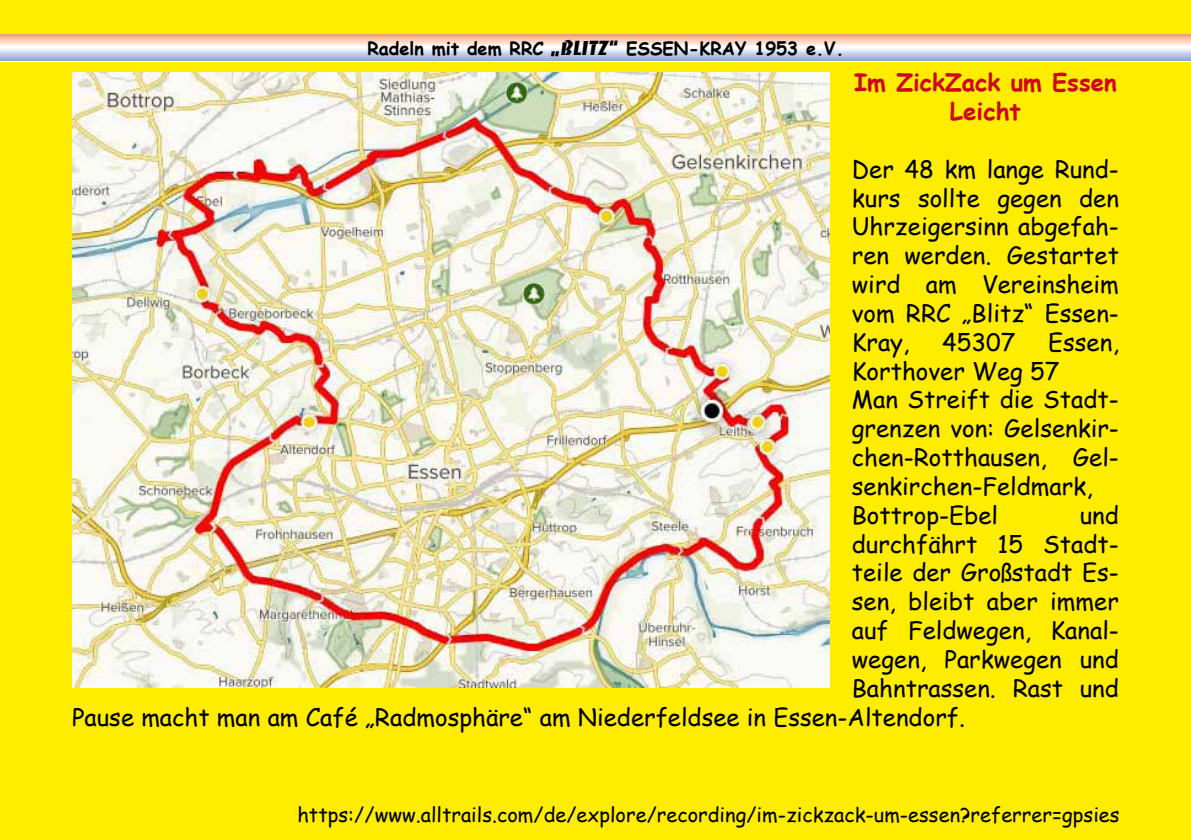
<style>
.page{position:relative;width:1191px;height:840px;background:#fff}
.page>*{position:absolute;margin:0;border:0;box-sizing:border-box;transform-origin:0 0}
.t1{font:24px/28.8px "Comic Sans MS";color:#000;text-align:justify}
.t2{font:700 24px/28.8px "Comic Sans MS";color:#cd071e;text-align:center}
.t3{font:20px "Comic Sans MS";color:#000}
.t4{font:700 18px "Comic Sans MS";color:#000}
.s1{font-family:"Banco";font-weight:400;font-size:20px}
</style>
<div class="page">
<div style="left:0;top:0;width:1191px;height:839px;background:#ffed00"></div>
<hr style="left:0;top:34px;width:1191px;height:1px;background:#f29a79">
<hr style="left:0;top:35px;width:1191px;height:1px;background:#f3a282">
<hr style="left:0;top:36px;width:1191px;height:1px;background:#f4aa8c">
<hr style="left:0;top:37px;width:1191px;height:1px;background:#f7b99f">
<hr style="left:0;top:38px;width:1191px;height:1px;background:#f8c1a8">
<hr style="left:0;top:39px;width:1191px;height:1px;background:#f9c8b2">
<hr style="left:0;top:40px;width:1191px;height:1px;background:#facfbb">
<hr style="left:0;top:41px;width:1191px;height:1px;background:#fbd6c5">
<hr style="left:0;top:42px;width:1191px;height:1px;background:#fbddcf">
<hr style="left:0;top:43px;width:1191px;height:1px;background:#fce4d8">
<hr style="left:0;top:44px;width:1191px;height:1px;background:#fdebe2">
<hr style="left:0;top:45px;width:1191px;height:1px;background:#fef2eb">
<hr style="left:0;top:46px;width:1191px;height:1px;background:#fff">
<hr style="left:0;top:47px;width:1191px;height:1px;background:#fff">
<hr style="left:0;top:48px;width:1191px;height:1px;background:#f7f8fc">
<hr style="left:0;top:49px;width:1191px;height:1px;background:#f0f2f9">
<hr style="left:0;top:50px;width:1191px;height:1px;background:#e8ebf6">
<hr style="left:0;top:51px;width:1191px;height:1px;background:#d8dfef">
<hr style="left:0;top:52px;width:1191px;height:1px;background:#d0d8ec">
<hr style="left:0;top:53px;width:1191px;height:1px;background:#c8d2e9">
<hr style="left:0;top:54px;width:1191px;height:1px;background:#c0cbe6">
<hr style="left:0;top:55px;width:1191px;height:1px;background:#b8c5e2">
<hr style="left:0;top:56px;width:1191px;height:1px;background:#afbfdf">
<hr style="left:0;top:57px;width:1191px;height:1px;background:#a7b9dc">
<hr style="left:0;top:58px;width:1191px;height:1px;background:#9eb3d9">
<hr style="left:0;top:59px;width:1191px;height:1px;background:#95acd5">
<hr style="left:0;top:60px;width:1191px;height:1px;background:#8ca6d2">
<img style="left:72px;top:72px;width:757px;height:615px">
<p class="t4" style="left:367px;top:35px;width:478px">Radeln mit dem RRC <span class="s1">„BLITZ“</span> ESSEN-KRAY 1953 e.V.</p>
<p class="t2" style="left:854px;top:67px;width:264px">Im ZickZack um Essen<br>Leicht</p>
<p class="t1" style="left:852px;top:154px;width:269px">Der 48 km lange Rund&shy;kurs sollte gegen den Uhrzeigersinn abgefah&shy;ren werden. Gestartet wird am Vereinsheim vom RRC „Blitz“ Essen-Kray,</p>
<p class="t1" style="left:852px;top:327px;width:269px;text-align:left;text-indent:196px">Essen,<br>Korthover Weg 57<br>Man Streift die Stadt&shy;grenzen von: Gelsenkir&shy;chen-Rotthausen, Gel&shy;senkirchen-Feldmark,<br>Bottrop-Ebel</p>
<p class="t1" style="left:942px;top:327px;width:75px">45307</p>
<p class="t1" style="left:1079px;top:499px;width:41px">und</p>
<p class="t1" style="left:852px;top:528px;width:269px">durchfährt 15 Stadt-</p>
<p class="t1" style="left:852px;top:557px;width:269px">teile der Großstadt Es-</p>
<p class="t1" style="left:852px;top:586px;width:268px">sen, bleibt aber immer</p>
<p class="t1" style="left:852px;top:615px;width:269px">auf Feldwegen, Kanal-</p>
<p class="t1" style="left:852px;top:643px;width:268px">wegen, Parkwegen und</p>
<p class="t1" style="left:852px;top:672px;width:268px">Bahntrassen. Rast und</p>
<p class="t1" style="left:72px;top:701px;width:894px">Pause macht man am Café „Radmosphäre“ am Niederfeldsee in Essen-Altendorf.</p>
<p class="t3" style="left:297px;top:799px;width:823px">https://www.alltrails.com/de/explore/recording/im-zickzack-um-essen?referrer=gpsies</p>
</div>
